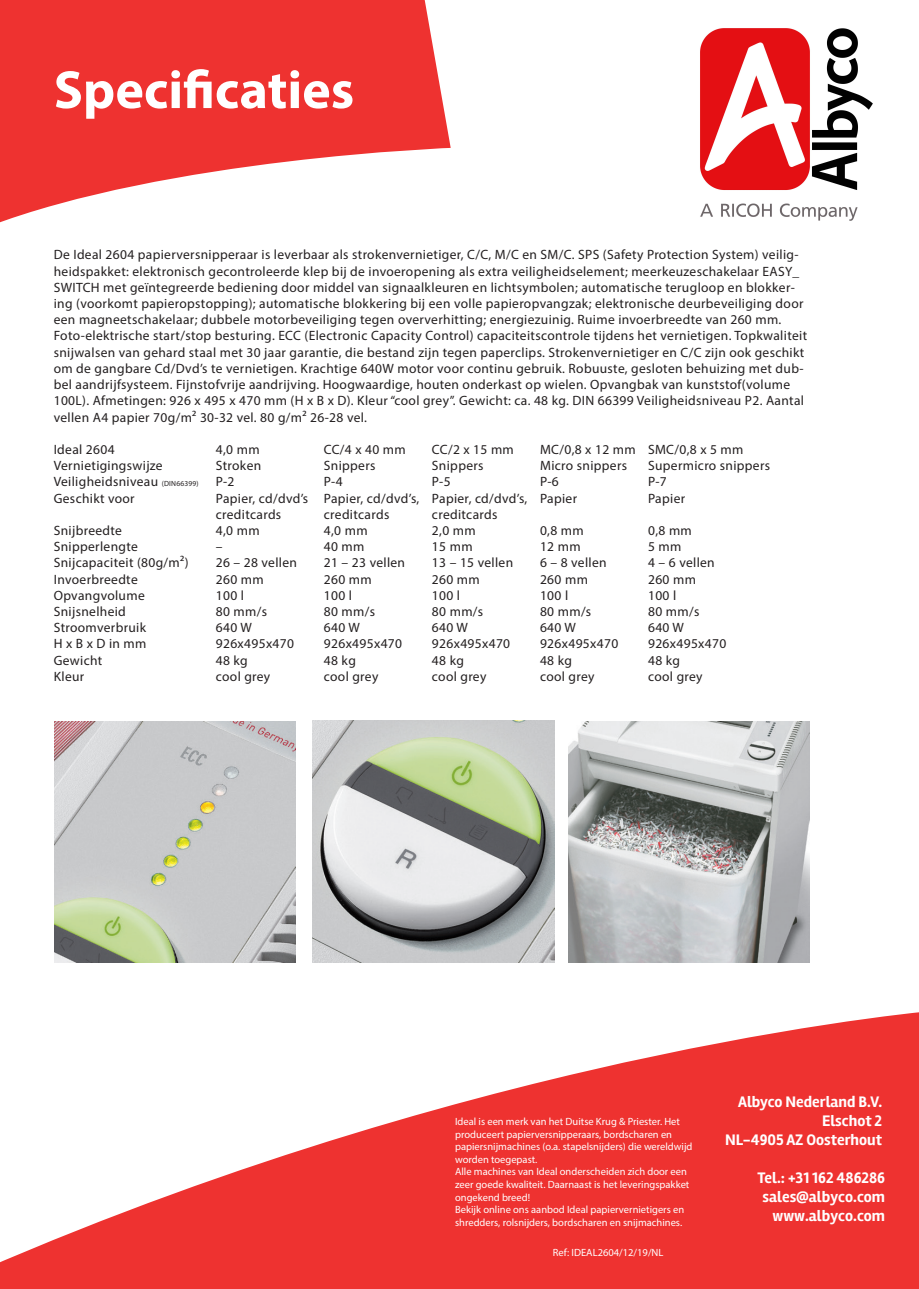
<style>
.page{position:relative;width:919px;height:1289px;background:#fff}
.page>*{position:absolute;margin:0;border:0;box-sizing:border-box;transform-origin:0 0}
.Testo_Titolo1_2righe{font:700 54px "Myriad Pro";color:#fff}
.t1{font:700 15.75px/18.9px "Rambla";color:#fff;text-align:right}
.t2{font:13.5px/16.2px "Myriad Pro";letter-spacing:.025em;color:#231f20}
.Testo_fondo_2{font:10.5px/12.6px "Myriad Pro";color:#fff}
.s1{font-size:7.5px}
</style>
<div class="page">
<svg style="left:0;top:1012px;width:918px;height:276px;fill:#ee3230"></svg>
<svg style="left:0;top:0;width:450px;height:223px;fill:#ee3230"></svg>
<img style="left:568px;top:721px;width:241px;height:241px">
<img style="left:313px;top:721px;width:241px;height:241px">
<img style="left:54px;top:721px;width:242px;height:241px">
<img style="left:700px;top:28px;width:173px;height:193px">
<p class="Testo_Titolo1_2righe" style="left:54px;top:55px;width:302px">Specificaties</p>
<p class="t2" style="left:54px;top:246px;width:754px">De Ideal 2604 papierversnipperaar is leverbaar als strokenvernietiger, C/C, M/C en SM/C. SPS (Safety Protection System) veilig&shy;heidspakket: elektronisch gecontroleerde klep bij de invoeropening als extra veiligheidselement; meerkeuzeschakelaar EASY_ SWITCH met geïntegreerde bediening door middel van signaalkleuren en lichtsymbolen; automatische terugloop en blokker&shy;ing (voorkomt papieropstopping); automatische blokkering bij een volle papieropvangzak; elektronische deurbeveiliging door een magneetschakelaar; dubbele motorbeveiliging tegen oververhitting; energiezuinig. Ruime invoerbreedte van 260 mm.<br>Foto-elektrische start/stop besturing. ECC (Electronic Capacity Control) capaciteitscontrole tijdens het vernietigen. Topkwaliteit snijwalsen van gehard staal met 30 jaar garantie, die bestand zijn tegen paperclips. Strokenvernietiger en C/C zijn ook geschikt om de gangbare Cd/Dvd’s te vernietigen. Krachtige 640W motor voor continu gebruik. Robuuste, gesloten behuizing met dub&shy;bel aandrijfsysteem. Fijnstofvrije aandrijving. Hoogwaardige, houten onderkast op wielen. Opvangbak van kunststof(volume 100L). Afmetingen: 926 x 495 x 470 mm (H x B x D). Kleur “cool grey”. Gewicht: ca. 48 kg. DIN 66399 Veiligheidsniveau P2. Aantal vellen A4 papier 70g/m² 30-32 vel. 80 g/m² 26-28 vel.</p>
<p class="t2" style="left:54px;top:441px;width:62px">Ideal 2604</p>
<p class="t2" style="left:216px;top:441px;width:45px">4,0 mm</p>
<p class="t2" style="left:324px;top:441px;width:83px">CC/4 x 40 mm</p>
<p class="t2" style="left:432px;top:441px;width:83px">CC/2 x 15 mm</p>
<p class="t2" style="left:540px;top:441px;width:205px">MC/0,8 x 12 mm SMC/0,8 x 5 mm</p>
<p class="t2" style="left:54px;top:457px;width:110px">Vernietigingswijze</p>
<p class="t2" style="left:216px;top:457px;width:47px">Stroken</p>
<p class="t2" style="left:324px;top:457px;width:53px">Snippers</p>
<p class="t2" style="left:432px;top:457px;width:53px">Snippers</p>
<p class="t2" style="left:540px;top:457px;width:89px">Micro snippers</p>
<p class="t2" style="left:648px;top:457px;width:123px">Supermicro snippers</p>
<p class="t2" style="left:54px;top:473px;width:146px">Veiligheidsniveau <span class="s1">(DIN66399)</span></p>
<p class="t2" style="left:216px;top:473px;width:20px">P-2</p>
<p class="t2" style="left:324px;top:473px;width:20px">P-4</p>
<p class="t2" style="left:432px;top:473px;width:20px">P-5</p>
<p class="t2" style="left:540px;top:473px;width:20px">P-6</p>
<p class="t2" style="left:648px;top:473px;width:20px">P-7</p>
<p class="t2" style="left:54px;top:489px;width:82px">Geschikt voor</p>
<p class="t2" style="left:216px;top:489px;width:363px">Papier, cd/dvd’s Papier, cd/dvd’s, Papier, cd/dvd’s, Papier</p>
<p class="t2" style="left:648px;top:489px;width:39px">Papier</p>
<p class="t2" style="left:216px;top:506px;width:67px">creditcards</p>
<p class="t2" style="left:324px;top:506px;width:67px">creditcards</p>
<p class="t2" style="left:432px;top:506px;width:67px">creditcards</p>
<p class="t2" style="left:54px;top:522px;width:70px">Snijbreedte</p>
<p class="t2" style="left:216px;top:522px;width:45px">4,0 mm</p>
<p class="t2" style="left:324px;top:522px;width:45px">4,0 mm</p>
<p class="t2" style="left:432px;top:522px;width:45px">2,0 mm</p>
<p class="t2" style="left:540px;top:522px;width:45px">0,8 mm</p>
<p class="t2" style="left:648px;top:522px;width:45px">0,8 mm</p>
<p class="t2" style="left:54px;top:538px;width:86px">Snipperlengte</p>
<p class="t2" style="left:216px;top:538px;width:8px">–</p>
<p class="t2" style="left:324px;top:538px;width:42px">40 mm</p>
<p class="t2" style="left:432px;top:538px;width:42px">15 mm</p>
<p class="t2" style="left:540px;top:538px;width:42px">12 mm</p>
<p class="t2" style="left:648px;top:538px;width:35px">5 mm</p>
<p class="t2" style="left:54px;top:554px;width:136px">Snijcapaciteit (80g/m²)</p>
<p class="t2" style="left:216px;top:554px;width:83px">26 – 28 vellen</p>
<p class="t2" style="left:324px;top:554px;width:83px">21 – 23 vellen</p>
<p class="t2" style="left:432px;top:554px;width:83px">13 – 15 vellen</p>
<p class="t2" style="left:540px;top:554px;width:68px">6 – 8 vellen</p>
<p class="t2" style="left:648px;top:554px;width:68px">4 – 6 vellen</p>
<p class="t2" style="left:54px;top:570px;width:85px">Invoerbreedte</p>
<p class="t2" style="left:216px;top:570px;width:49px">260 mm</p>
<p class="t2" style="left:324px;top:570px;width:49px">260 mm</p>
<p class="t2" style="left:432px;top:570px;width:49px">260 mm</p>
<p class="t2" style="left:540px;top:570px;width:49px">260 mm</p>
<p class="t2" style="left:648px;top:570px;width:49px">260 mm</p>
<p class="t2" style="left:54px;top:587px;width:93px">Opvangvolume</p>
<p class="t2" style="left:216px;top:587px;width:30px">100 l</p>
<p class="t2" style="left:324px;top:587px;width:30px">100 l</p>
<p class="t2" style="left:432px;top:587px;width:30px">100 l</p>
<p class="t2" style="left:540px;top:587px;width:30px">100 l</p>
<p class="t2" style="left:648px;top:587px;width:30px">100 l</p>
<p class="t2" style="left:54px;top:603px;width:74px">Snijsnelheid</p>
<p class="t2" style="left:216px;top:603px;width:53px">80 mm/s</p>
<p class="t2" style="left:324px;top:603px;width:53px">80 mm/s</p>
<p class="t2" style="left:432px;top:603px;width:53px">80 mm/s</p>
<p class="t2" style="left:540px;top:603px;width:53px">80 mm/s</p>
<p class="t2" style="left:648px;top:603px;width:53px">80 mm/s</p>
<p class="t2" style="left:54px;top:619px;width:94px">Stroomverbruik</p>
<p class="t2" style="left:216px;top:619px;width:37px">640 W</p>
<p class="t2" style="left:324px;top:619px;width:37px">640 W</p>
<p class="t2" style="left:432px;top:619px;width:37px">640 W</p>
<p class="t2" style="left:540px;top:619px;width:37px">640 W</p>
<p class="t2" style="left:648px;top:619px;width:37px">640 W</p>
<p class="t2" style="left:54px;top:635px;width:94px">H x B x D in mm</p>
<p class="t2" style="left:216px;top:635px;width:80px">926x495x470</p>
<p class="t2" style="left:324px;top:635px;width:80px">926x495x470</p>
<p class="t2" style="left:432px;top:635px;width:80px">926x495x470</p>
<p class="t2" style="left:540px;top:635px;width:80px">926x495x470</p>
<p class="t2" style="left:648px;top:635px;width:80px">926x495x470</p>
<p class="t2" style="left:54px;top:651px;width:50px">Gewicht</p>
<p class="t2" style="left:216px;top:651px;width:33px">48 kg</p>
<p class="t2" style="left:324px;top:651px;width:33px">48 kg</p>
<p class="t2" style="left:432px;top:651px;width:33px">48 kg</p>
<p class="t2" style="left:540px;top:651px;width:33px">48 kg</p>
<p class="t2" style="left:648px;top:651px;width:33px">48 kg</p>
<p class="t2" style="left:54px;top:668px;width:32px">Kleur</p>
<p class="t2" style="left:216px;top:668px;width:56px">cool grey</p>
<p class="t2" style="left:324px;top:668px;width:56px">cool grey</p>
<p class="t2" style="left:432px;top:668px;width:56px">cool grey</p>
<p class="t2" style="left:540px;top:668px;width:56px">cool grey</p>
<p class="t2" style="left:648px;top:668px;width:56px">cool grey</p>
<p class="Testo_fondo_2" style="left:455px;top:1114px;width:239px">Ideal is een merk van het Duitse Krug &amp; Priester. Het produceert papierversnipperaars, bordscharen en papiersnijmachines (o.a. stapelsnijders) die wereldwijd worden toegepast.</p>
<p class="Testo_fondo_2" style="left:455px;top:1165px;width:236px">Alle machines van Ideal onderscheiden zich door een zeer goede kwaliteit. Daarnaast is het leveringspakket ongekend breed!</p>
<p class="Testo_fondo_2" style="left:455px;top:1203px;width:230px">Bekijk online ons aanbod Ideal papiervernietigers en shredders, rolsnijders, bordscharen en snijmachines.</p>
<p class="Testo_fondo_2" style="left:553px;top:1246px;width:112px">Ref: IDEAL2604/12/19/NL</p>
<p class="t1" style="left:738px;top:1092px;width:146px">Albyco Nederland B.V.</p>
<p class="t1" style="left:822px;top:1111px;width:62px">Elschot 2</p>
<p class="t1" style="left:725px;top:1130px;width:159px">NL-4905 AZ Oosterhout</p>
<p class="t1" style="left:757px;top:1168px;width:129px">Tel.: +31 162 486286 sales@albyco.com www.albyco.com</p>
</div>
